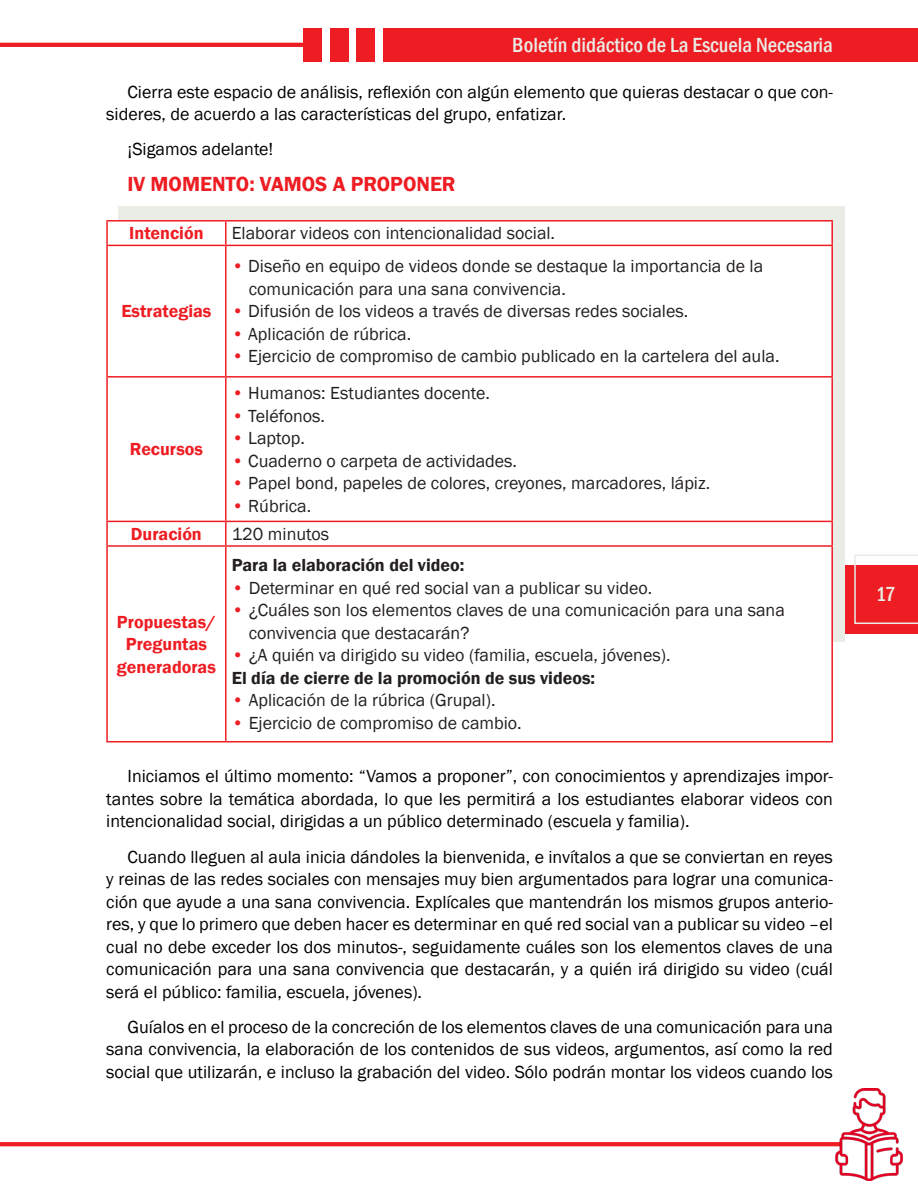
<style>
.page{position:relative;width:918px;height:1188px;background:#fff}
.page>*{position:absolute;margin:0;border:0;box-sizing:border-box;transform-origin:0 0}
.t1{font:500 condensed 21px "Franklin Gothic";color:#eaece6}
.t2{font:600 21px "Franklin Gothic";color:#ee1d23}
.t3{font:18px/22.5px "Franklin Gothic";color:#000;text-align:justify}
.t4{font:18px/22.5px "Franklin Gothic";color:#231f20}
.t5{font:600 18px/22.5px "Franklin Gothic";color:#ee1d23;text-align:center}
.t6{font:600 18px "Franklin Gothic";color:#231f20}
.s1{color:#ee1d23}
</style>
<div class="page">
<hr style="left:0;top:43px;width:304px;height:4px;background:#ee1d23">
<div style="left:845px;top:565px;width:73px;height:69px;background:#ee1d23"></div>
<svg style="left:854px;top:555px;width:64px;height:69px"></svg>
<div style="left:383px;top:28px;width:535px;height:33px;background:#ee1d23"></div>
<div style="left:357px;top:28px;width:18px;height:33px;background:#ee1d23"></div>
<div style="left:330px;top:28px;width:18px;height:33px;background:#ee1d23"></div>
<div style="left:304px;top:28px;width:18px;height:33px;background:#ee1d23"></div>
<svg style="left:0;top:1142px;width:823px;height:4px;background:#ee2127"></svg>
<img style="left:823px;top:1089px;width:80px;height:91px">
<div style="left:118px;top:206px;width:727px;height:436px;background:#eaece6"></div>
<div style="left:108px;top:222px;width:723px;height:420px;background:#fff"></div>
<hr style="left:106px;top:220px;width:120px;height:2px;background:#ee1d23">
<hr style="left:106px;top:222px;width:2px;height:23px;background:#ee1d23">
<hr style="left:226px;top:220px;width:607px;height:2px;background:#ee1d23">
<hr style="left:225px;top:222px;width:2px;height:23px;background:#ee1d23">
<hr style="left:831px;top:222px;width:2px;height:23px;background:#ee1d23">
<hr style="left:106px;top:245px;width:120px;height:1px;background:#ee1d23">
<hr style="left:106px;top:246px;width:2px;height:130px;background:#ee1d23">
<hr style="left:226px;top:245px;width:607px;height:1px;background:#ee1d23">
<hr style="left:225px;top:246px;width:2px;height:130px;background:#ee1d23">
<hr style="left:831px;top:246px;width:2px;height:130px;background:#ee1d23">
<hr style="left:106px;top:376px;width:120px;height:2px;background:#ee1d23">
<hr style="left:106px;top:378px;width:2px;height:143px;background:#ee1d23">
<hr style="left:226px;top:376px;width:607px;height:2px;background:#ee1d23">
<hr style="left:225px;top:378px;width:2px;height:143px;background:#ee1d23">
<hr style="left:831px;top:378px;width:2px;height:143px;background:#ee1d23">
<hr style="left:106px;top:521px;width:120px;height:1px;background:#ee1d23">
<hr style="left:106px;top:522px;width:2px;height:23px;background:#ee1d23">
<hr style="left:226px;top:521px;width:607px;height:1px;background:#ee1d23">
<hr style="left:225px;top:522px;width:2px;height:23px;background:#ee1d23">
<hr style="left:831px;top:522px;width:2px;height:23px;background:#ee1d23">
<hr style="left:106px;top:545px;width:120px;height:2px;background:#ee1d23">
<hr style="left:106px;top:547px;width:2px;height:194px;background:#ee1d23">
<hr style="left:226px;top:545px;width:607px;height:2px;background:#ee1d23">
<hr style="left:225px;top:547px;width:2px;height:194px;background:#ee1d23">
<hr style="left:831px;top:547px;width:2px;height:194px;background:#ee1d23">
<hr style="left:106px;top:741px;width:120px;height:2px;background:#ee1d23">
<hr style="left:226px;top:741px;width:607px;height:2px;background:#ee1d23">
<p class="t1" style="left:512px;top:31px;width:322px">Boletín didáctico de La Escuela Necesaria</p>
<p class="t3" style="left:106px;top:81px;width:728px;text-indent:21px">Cierra este espacio de análisis, reflexión con algún elemento que quieras destacar o que con&shy;sideres, de acuerdo a las características del grupo, enfatizar.</p>
<p class="t3" style="left:128px;top:139px;width:147px">¡Sigamos adelante!</p>
<p class="t2" style="left:128px;top:171px;width:330px">IV MOMENTO: VAMOS A PROPONER</p>
<p class="t5" style="left:129px;top:222px;width:76px">Intención</p>
<p class="t4" style="left:232px;top:223px;width:325px">Elaborar videos con intencionalidad social.</p>
<p class="t5" style="left:121px;top:300px;width:92px">Estrategias</p>
<p class="t5" style="left:130px;top:438px;width:75px">Recursos</p>
<p class="t4" style="left:249px;top:256px;width:516px;text-indent:-17px"><span class="s1">•</span> Diseño en equipo de videos donde se destaque la importancia de la comunicación para una sana convivencia.</p>
<p class="t4" style="left:232px;top:301px;width:458px"><span class="s1">•</span> Difusión de los videos a través de diversas redes sociales.</p>
<p class="t4" style="left:232px;top:323px;width:181px"><span class="s1">•</span> Aplicación de rúbrica.</p>
<p class="t4" style="left:232px;top:346px;width:549px"><span class="s1">•</span> Ejercicio de compromiso de cambio publicado en la cartelera del aula.</p>
<p class="t4" style="left:232px;top:382px;width:260px"><span class="s1">•</span> Humanos: Estudiantes docente.</p>
<p class="t4" style="left:232px;top:405px;width:95px"><span class="s1">•</span> Teléfonos.</p>
<p class="t4" style="left:232px;top:427px;width:75px"><span class="s1">•</span> Laptop.</p>
<p class="t4" style="left:232px;top:450px;width:287px"><span class="s1">•</span> Cuaderno o carpeta de actividades.</p>
<p class="t4" style="left:232px;top:472px;width:480px"><span class="s1">•</span> Papel bond, papeles de colores, creyones, marcadores, lápiz.</p>
<p class="t4" style="left:232px;top:495px;width:81px"><span class="s1">•</span> Rúbrica.</p>
<p class="t5" style="left:131px;top:523px;width:72px">Duración</p>
<p class="t4" style="left:232px;top:523px;width:99px">120 minutos</p>
<p class="t6" style="left:232px;top:554px;width:234px">Para la elaboración del video:</p>
<p class="t4" style="left:232px;top:577px;width:422px"><span class="s1">•</span> Determinar en qué red social van a publicar su video.</p>
<p class="t4" style="left:249px;top:600px;width:538px;text-indent:-17px"><span class="s1">•</span> ¿Cuáles son los elementos claves de una comunicación para una sana convivencia que destacarán?</p>
<p class="t4" style="left:232px;top:645px;width:440px"><span class="s1">•</span> ¿A quién va dirigido su video (familia, escuela, jóvenes).</p>
<p class="t6" style="left:232px;top:667px;width:365px">El día de cierre de la promoción de sus videos:</p>
<p class="t4" style="left:232px;top:690px;width:265px"><span class="s1">•</span> Aplicación de la rúbrica (Grupal).</p>
<p class="t4" style="left:232px;top:712px;width:292px"><span class="s1">•</span> Ejercicio de compromiso de cambio.</p>
<p class="t3" style="left:106px;top:766px;width:728px;text-indent:21px">Iniciamos el último momento: “Vamos a proponer”, con conocimientos y aprendizajes impor&shy;tantes sobre la temática abordada, lo que les permitirá a los estudiantes elaborar videos con intencionalidad social, dirigidas a un público determinado (escuela y familia).</p>
<p class="t3" style="left:106px;top:846px;width:728px;text-indent:21px">Cuando lleguen al aula inicia dándoles la bienvenida, e invítalos a que se conviertan en reyes y reinas de las redes sociales con mensajes muy bien argumentados para lograr una comunica&shy;ción que ayude a una sana convivencia. Explícales que mantendrán los mismos grupos anterio&shy;res, y que lo primero que deben hacer es determinar en qué red social van a publicar su video –el cual no debe exceder los dos minutos-, seguidamente cuáles son los elementos claves de una comunicación para una sana convivencia que destacarán, y a quién irá dirigido su video (cuál será el público: familia, escuela, jóvenes).</p>
<p class="t3" style="left:106px;top:1016px;width:728px;text-indent:21px">Guíalos en el proceso de la concreción de los elementos claves de una comunicación para una sana convivencia, la elaboración de los contenidos de sus videos, argumentos, así como la red social que utilizarán, e incluso la grabación del video. Sólo podrán montar los videos cuando los</p>
<p class="t5" style="left:117px;top:611px;width:100px">Propuestas/<br>Preguntas generadoras</p>
<p class="t1" style="left:876px;top:581px;width:21px">17</p>
</div>
